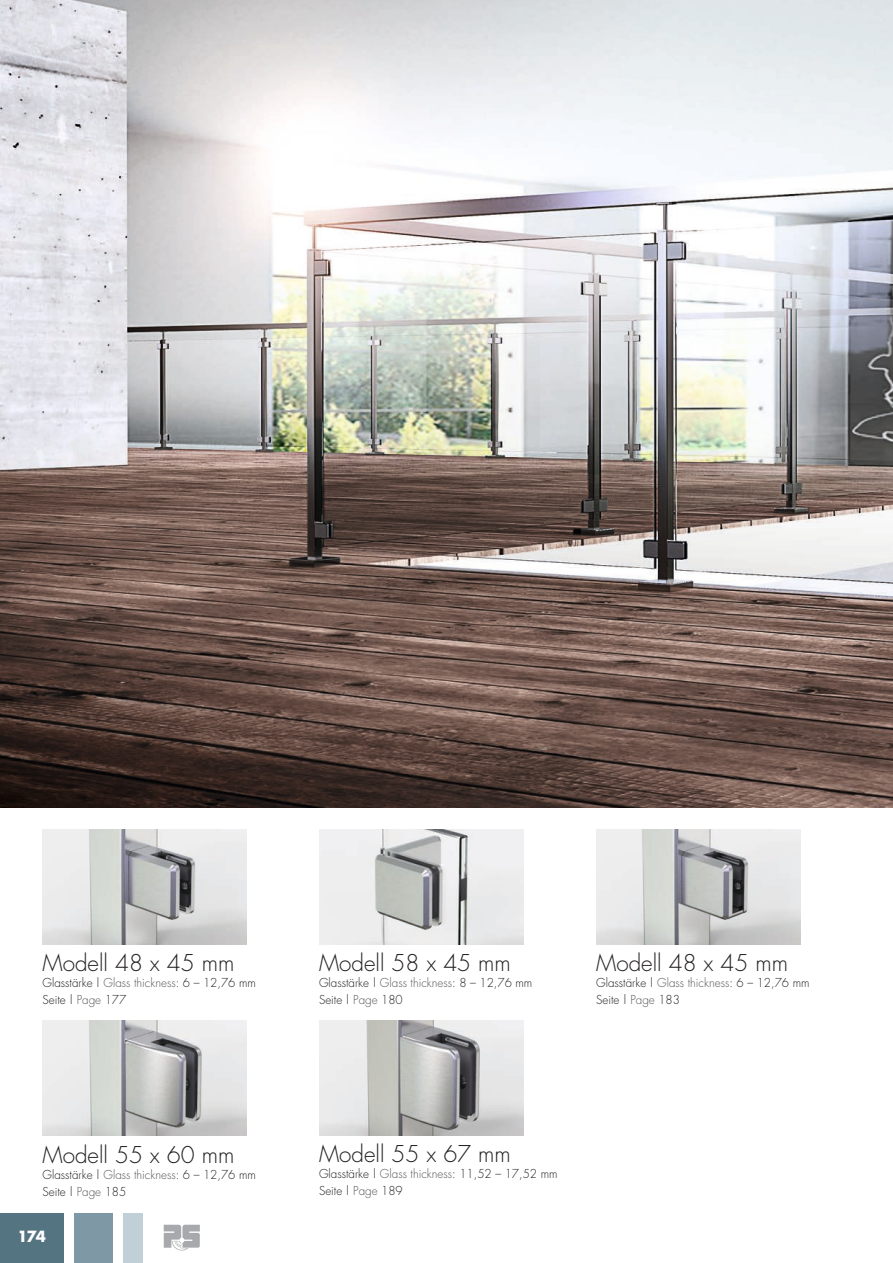
<style>
.page{position:relative;width:893px;height:1263px;background:#fff}
.page>*{position:absolute;margin:0;border:0;box-sizing:border-box;transform-origin:0 0}
.t1{font:300 22.5px "Futura";color:#231f20}
.t2{font:700 15px "Futura";color:#fff}
.t3{font:300 12px "Futura";color:#231f20}
.s1{color:#57585a}
</style>
<div class="page">
<div style="left:0;top:1213px;width:64px;height:50px;background:#557482"></div>
<div style="left:74px;top:1213px;width:39px;height:50px;background:#7f98a5"></div>
<div style="left:123px;top:1213px;width:19px;height:50px;background:#c1cfd7"></div>
<svg style="left:164px;top:1225px;width:36px;height:25px"></svg>
<img style="left:0;top:0;width:893px;height:808px">
<img style="left:43px;top:1020px;width:204px;height:115px">
<img style="left:319px;top:1020px;width:204px;height:115px">
<img style="left:43px;top:829px;width:204px;height:115px">
<img style="left:319px;top:829px;width:204px;height:115px">
<img style="left:596px;top:829px;width:204px;height:115px">
<p class="t1" style="left:43px;top:948px;width:193px">Modell 48 x 45 mm</p>
<p class="t3" style="left:43px;top:975px;width:215px">Glasstärke | <span class="s1">Glass thickness</span>: 6 – 12,76 mm</p>
<p class="t3" style="left:43px;top:991px;width:85px">Seite | <span class="s1">Page</span> 177</p>
<p class="t1" style="left:43px;top:1140px;width:193px">Modell 55 x 60 mm</p>
<p class="t3" style="left:43px;top:1167px;width:215px">Glasstärke | <span class="s1">Glass thickness</span>: 6 – 12,76 mm</p>
<p class="t3" style="left:43px;top:1184px;width:85px">Seite | <span class="s1">Page</span> 185</p>
<p class="t2" style="left:18px;top:1225px;width:30px">174</p>
<p class="t1" style="left:319px;top:948px;width:193px">Modell 58 x 45 mm</p>
<p class="t3" style="left:319px;top:975px;width:215px">Glasstärke | <span class="s1">Glass thickness</span>: 8 – 12,76 mm</p>
<p class="t3" style="left:319px;top:991px;width:85px">Seite | <span class="s1">Page</span> 180</p>
<p class="t1" style="left:596px;top:948px;width:193px">Modell 48 x 45 mm</p>
<p class="t3" style="left:596px;top:975px;width:215px">Glasstärke | <span class="s1">Glass thickness</span>: 6 – 12,76 mm</p>
<p class="t3" style="left:596px;top:991px;width:85px">Seite | <span class="s1">Page</span> 183</p>
<p class="t1" style="left:319px;top:1139px;width:193px">Modell 55 x 67 mm</p>
<p class="t3" style="left:319px;top:1166px;width:240px">Glasstärke | <span class="s1">Glass thickness</span>: 11,52 – 17,52 mm</p>
<p class="t3" style="left:319px;top:1182px;width:85px">Seite | <span class="s1">Page</span> 189</p>
</div>
